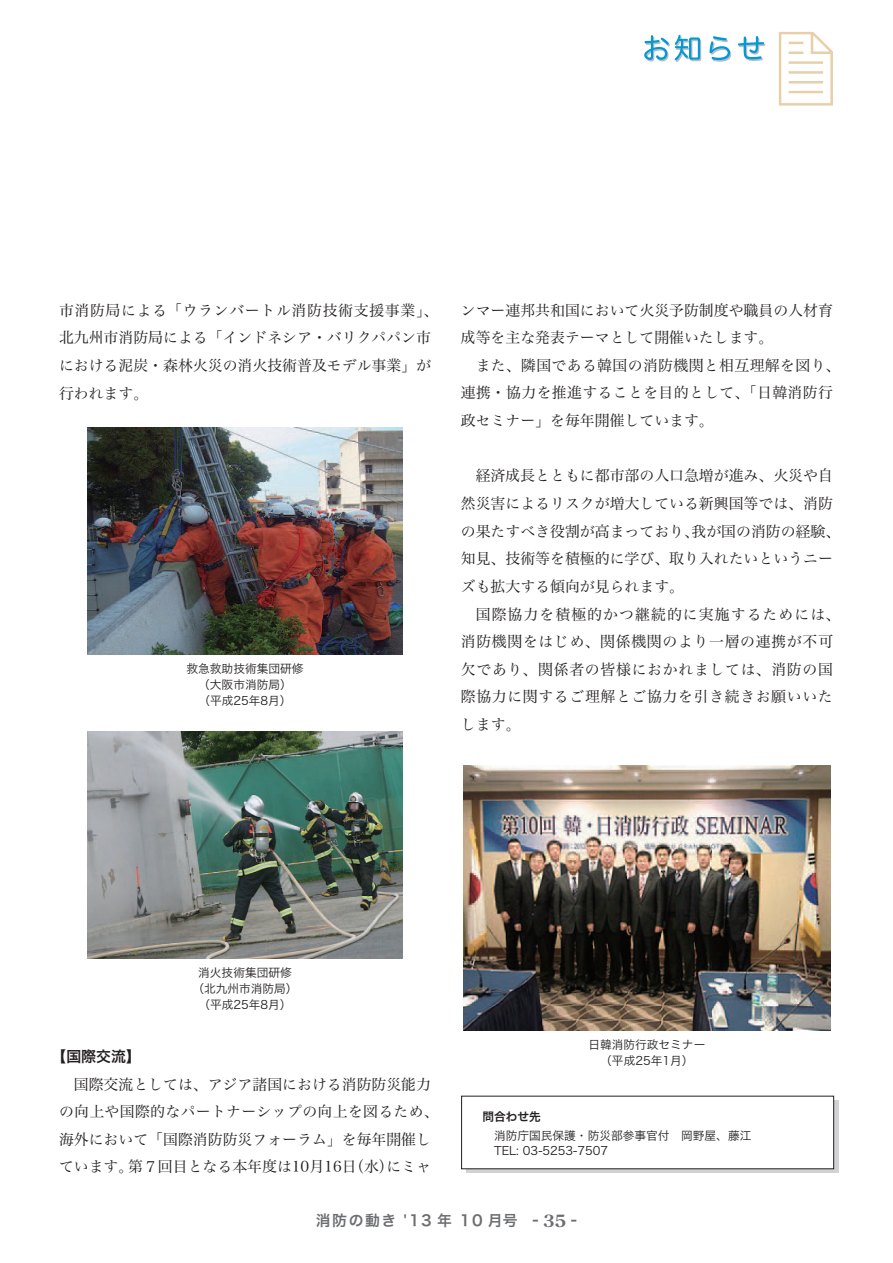
<style>
.page{position:relative;width:893px;height:1263px;background:#fff}
.page>*{position:absolute;margin:0;border:0;box-sizing:border-box;transform-origin:0 0}
.t1{font:14.85px/27.6px "Hira Min Pro N W3";color:#231f20}
.t2{font:14.85px "Hira Min Pro N W3";letter-spacing:.045em;color:#231f20}
.t3{font:14.85px "Hira Min Pro N W3";letter-spacing:.025em;color:#231f20}
.t4{font:14.85px "Hira Min Pro N W3";letter-spacing:.02em;color:#231f20}
.t5{font:14.85px "Hira Min Pro N W3";letter-spacing:.07em;color:#231f20}
.t6{font:14.85px "Hira Kaku Pro W6";letter-spacing:.1em;color:#6c6d70}
.t7{font:14.85px "Hira Kaku Pro N W6";color:#231f20}
.t8{font:11.7px/15.9px "Hira Kaku Pro N W3";color:#231f20;text-align:center}
.s1{font-family:"Hira Kaku Pro N W6"}
.s2{font-family:"Century Old Style Std";font-weight:700;font-size:16.95px}
</style>
<div class="page">
<div style="left:467px;top:1100px;width:372px;height:73px;background:linear-gradient(to right,#d1d2d4,#d1d2d4)"></div>
<div style="left:461px;top:1096px;width:373px;height:73px;background:#fff"></div>
<img style="left:87px;top:731px;width:316px;height:227px">
<img style="left:463px;top:766px;width:368px;height:264px">
<img style="left:87px;top:427px;width:316px;height:227px">
<svg style="left:779px;top:32px;width:54px;height:74px"></svg>
<svg style="left:644px;top:35px;width:121px;height:27px"></svg>
<p class="t1" style="left:59px;top:295px;width:381px">市消防局による「ウランバートル消防技術支援事業」、北九州市消防局による「インドネシア・バリクパパン市における泥炭・森林火災の消火技術普及モデル事業」が行われます。</p>
<p class="t8" style="left:187px;top:660px;width:118px">救急救助技術集団研修（大阪市消防局）<br>（平成25年8月）</p>
<p class="t1" style="left:461px;top:295px;width:374px">ンマー連邦共和国において火災予防制度や職員の人材育</p>
<p class="t1" style="left:461px;top:322px;width:314px">成等を主な発表テーマとして開催いたします。</p>
<p class="t3" style="left:476px;top:352px;width:366px">また、隣国である韓国の消防機関と相互理解を図り、</p>
<p class="t3" style="left:461px;top:380px;width:374px">連携・協力を推進することを目的として、「日韓消防行</p>
<p class="t1" style="left:461px;top:405px;width:254px">政セミナー」を毎年開催しています。</p>
<p class="t1" style="left:476px;top:461px;width:359px">経済成長とともに都市部の人口急増が進み、火災や自</p>
<p class="t1" style="left:461px;top:488px;width:374px">然災害によるリスクが増大している新興国等では、消防</p>
<p class="t1" style="left:461px;top:516px;width:381px">の果たすべき役割が高まっており、我が国の消防の経験、</p>
<p class="t1" style="left:461px;top:543px;width:374px">知見、技術等を積極的に学び、取り入れたいというニー</p>
<p class="t1" style="left:461px;top:571px;width:225px">ズも拡大する傾向が見られます。</p>
<p class="t5" style="left:476px;top:601px;width:366px">国際協力を積極的かつ継続的に実施するためには、</p>
<p class="t2" style="left:461px;top:629px;width:374px">消防機関をはじめ、関係機関のより一層の連携が不可</p>
<p class="t2" style="left:461px;top:656px;width:374px">欠であり、関係者の皆様におかれましては、消防の国</p>
<p class="t2" style="left:461px;top:684px;width:373px">際協力に関するご理解とご協力を引き続きお願いいた</p>
<p class="t1" style="left:461px;top:709px;width:61px">します。</p>
<p class="t8" style="left:192px;top:964px;width:107px">消火技術集団研修（北九州市消防局）（平成25年8月）</p>
<p class="t7" style="left:52px;top:1043px;width:91px">【国際交流】</p>
<p class="t1" style="left:74px;top:1069px;width:359px">国際交流としては、アジア諸国における消防防災能力</p>
<p class="t4" style="left:59px;top:1099px;width:381px">の向上や国際的なパートナーシップの向上を図るため、</p>
<p class="t1" style="left:59px;top:1124px;width:374px">海外において「国際消防防災フォーラム」を毎年開催し</p>
<p class="t1" style="left:59px;top:1152px;width:374px">ています。第７回目となる本年度は10月16日（水）にミャ</p>
<p class="t8" style="left:588px;top:1036px;width:118px">日韓消防行政セミナー（平成25年1月）</p>
<p class="t8" style="left:482px;top:1106px;width:270px;line-height:19.2px;text-align:left"><span class="s1">問合わせ先<br></span>　消防庁国民保護・防災部参事官付　岡野屋、藤江</p>
<p class="t8" style="left:482px;top:1141px;width:127px">　TEL: 03-5253-7507</p>
<p class="t6" style="left:316px;top:1207px;width:263px">消防の動き '13 年 10 月号 - <span class="s2">35</span> -</p>
</div>
